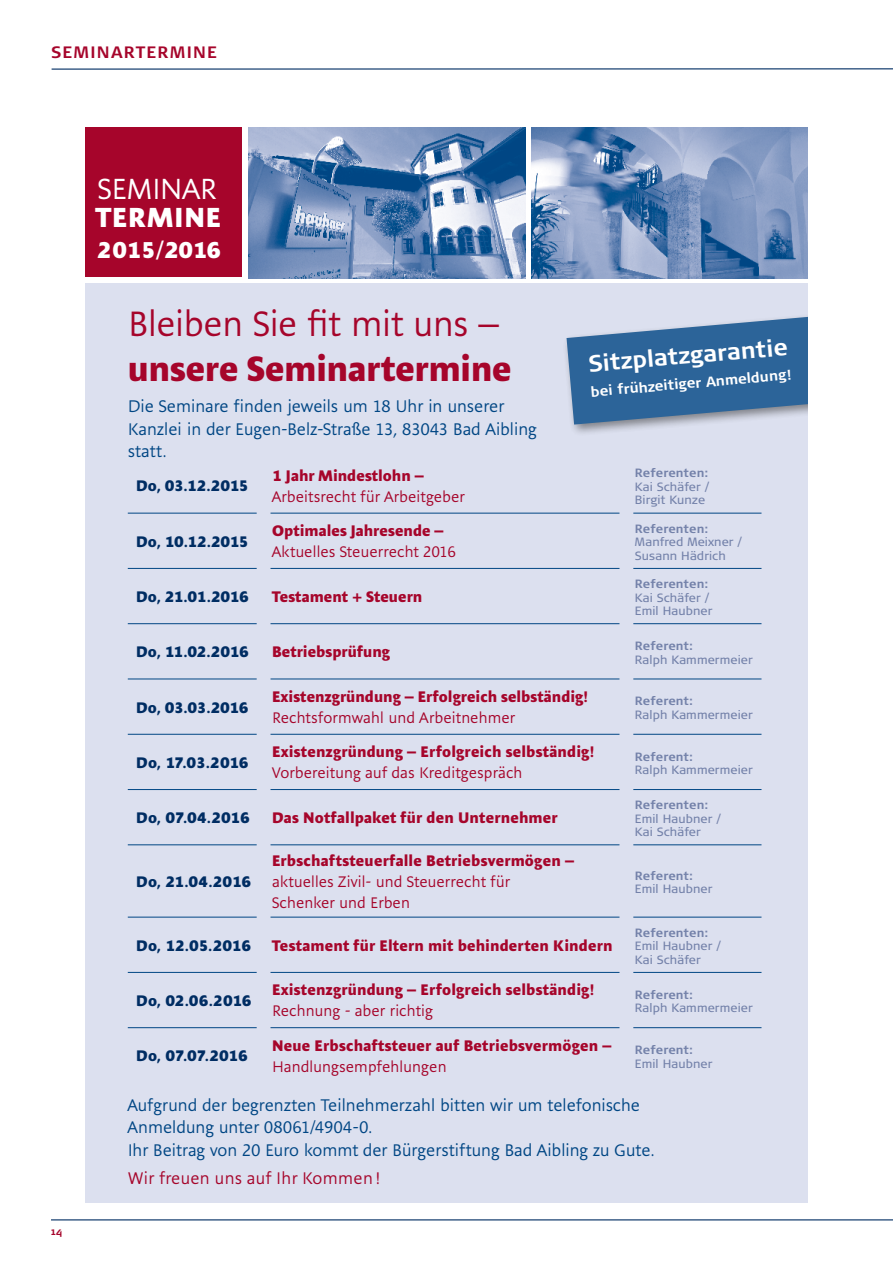
<style>
.page{position:relative;width:893px;height:1263px;background:#fff}
.page>*{position:absolute;margin:0;border:0;box-sizing:border-box;transform-origin:0 0}
.t1{font:34.5px "Alinea Sans";letter-spacing:-.025em;color:#a6052b}
.t2{font:700 34.5px "Alinea Sans";color:#a6052b}
.t3{font:28.5px "Alinea Sans";letter-spacing:-.005em;color:#fff}
.t4{font:700 27px "Alinea Sans";letter-spacing:.04em;color:#fff}
.t5{font:700 23.25px "Signa Normal";color:#fff}
.t6{font:700 22.5px "Alinea Sans";letter-spacing:-.02em;color:#fff}
.t7{font:16.5px/22.5px "Alinea Sans";letter-spacing:-.015em;color:#004684}
.t8{font:16.5px "Alinea Sans";color:#a6052b}
.t9{font:700 16.5px "Signa Normal";letter-spacing:.075em;color:#a6052b}
.t10{font:700 15px "Alinea Sans";letter-spacing:.02em;color:#a6052b}
.t11{font:15px/21px "Alinea Sans";letter-spacing:-.01em;color:#a6052b}
.t12{font:700 15px "Alinea Sans";letter-spacing:-.015em;color:#002d63}
.t13{font:700 14.25px "Signa Normal";color:#fff}
.t14{font:12px/13.5px "Signa Normal";letter-spacing:.01em;color:#7482aa}
.t15{font:700 12px "Signa Normal";color:#7482aa}
.t16{font:700 10.5px "Signa Normal";color:#a6052b}
</style>
<div class="page">
<hr style="left:892px;top:128px;width:1px;height:54px;background:#002d63">
<div style="left:85px;top:284px;width:723px;height:919px;background:#dce0ef"></div>
<div style="left:563px;top:296px;width:245px;height:141px;background:#1a1a18;opacity:.6"></div>
<svg style="left:566px;top:300px;width:242px;height:125px"></svg>
<img style="left:248px;top:128px;width:277px;height:150px">
<img style="left:531px;top:128px;width:277px;height:150px">
<div style="left:85px;top:128px;width:157px;height:149px;background:#a6052b"></div>
<hr style="left:892px;top:858px;width:1px;height:54px;background:#3da434">
<hr style="left:128px;top:513px;width:129px;height:1px;background:#004684">
<hr style="left:270px;top:513px;width:350px;height:1px;background:#004684">
<hr style="left:633px;top:513px;width:128px;height:1px;background:#004684">
<hr style="left:128px;top:568px;width:129px;height:1px;background:#004684">
<hr style="left:270px;top:568px;width:350px;height:1px;background:#004684">
<hr style="left:633px;top:568px;width:128px;height:1px;background:#004684">
<hr style="left:128px;top:623px;width:129px;height:1px;background:#004684">
<hr style="left:270px;top:623px;width:350px;height:1px;background:#004684">
<hr style="left:633px;top:623px;width:128px;height:1px;background:#004684">
<hr style="left:128px;top:679px;width:129px;height:1px;background:#004684">
<hr style="left:270px;top:679px;width:350px;height:1px;background:#004684">
<hr style="left:633px;top:679px;width:128px;height:1px;background:#004684">
<hr style="left:128px;top:734px;width:129px;height:1px;background:#004684">
<hr style="left:270px;top:734px;width:350px;height:1px;background:#004684">
<hr style="left:633px;top:734px;width:128px;height:1px;background:#004684">
<hr style="left:128px;top:789px;width:129px;height:1px;background:#004684">
<hr style="left:270px;top:789px;width:350px;height:1px;background:#004684">
<hr style="left:633px;top:789px;width:128px;height:1px;background:#004684">
<hr style="left:128px;top:844px;width:129px;height:1px;background:#004684">
<hr style="left:270px;top:844px;width:350px;height:1px;background:#004684">
<hr style="left:633px;top:844px;width:128px;height:1px;background:#004684">
<hr style="left:128px;top:917px;width:129px;height:1px;background:#004684">
<hr style="left:270px;top:917px;width:350px;height:1px;background:#004684">
<hr style="left:633px;top:917px;width:128px;height:1px;background:#004684">
<hr style="left:128px;top:972px;width:129px;height:1px;background:#004684">
<hr style="left:270px;top:972px;width:350px;height:1px;background:#004684">
<hr style="left:633px;top:972px;width:128px;height:1px;background:#004684">
<hr style="left:128px;top:1027px;width:129px;height:1px;background:#004684">
<hr style="left:270px;top:1027px;width:350px;height:1px;background:#004684">
<hr style="left:633px;top:1027px;width:128px;height:1px;background:#004684">
<svg style="left:51px;top:68px;width:842px;height:2px;background:#6f88a6"></svg>
<hr style="left:51px;top:1219px;width:842px;height:1px;background:#002d63">
<p class="t9" style="left:51px;top:43px;width:167px">SEMINARTERMINE</p>
<h2 class="t3" style="left:98px;top:171px;width:120px">SEMINAR</h2>
<h3 class="t4" style="left:96px;top:201px;width:126px">TERMINE</h3>
<h3 class="t6" style="left:97px;top:236px;width:125px">2015/2016</h3>
<h1 class="t1" style="left:128px;top:303px;width:373px">Bleiben Sie fit mit uns –</h1>
<h1 class="t2" style="left:128px;top:348px;width:385px">unsere Seminartermine</h1>
<p class="t7" style="left:128px;top:395px;width:411px">Die Seminare finden jeweils um 18 Uhr in unserer<br>Kanzlei in der Eugen-Belz-Straße 13, 83043 Bad Aibling statt.</p>
<p class="t12" style="left:136px;top:477px;width:114px">Do, 03.12.2015</p>
<p class="t12" style="left:136px;top:532px;width:114px">Do, 10.12.2015</p>
<p class="t10" style="left:272px;top:466px;width:153px">1 Jahr Mindestlohn –</p>
<p class="t11" style="left:272px;top:486px;width:194px">Arbeitsrecht für Arbeitgeber</p>
<p class="t10" style="left:272px;top:522px;width:173px">Optimales Jahresende –</p>
<p class="t11" style="left:272px;top:541px;width:185px">Aktuelles Steuerrecht 2016</p>
<p class="t12" style="left:136px;top:587px;width:114px">Do, 21.01.2016</p>
<p class="t10" style="left:272px;top:587px;width:152px">Testament + Steuern</p>
<h3 class="t5" style="left:587px;top:351px;width:201px;rotate:-5deg">Sitzplatzgarantie</h3>
<p class="t13" style="left:590px;top:383px;width:203px;rotate:-5deg">bei frühzeitiger Anmeldung!</p>
<p class="t15" style="left:635px;top:466px;width:75px">Referenten:</p>
<p class="t14" style="left:635px;top:480px;width:76px">Kai Schäfer /<br>Birgit Kunze</p>
<p class="t15" style="left:635px;top:522px;width:75px">Referenten:</p>
<p class="t14" style="left:635px;top:535px;width:109px">Manfred Meixner /<br>Susann Hädrich</p>
<p class="t15" style="left:635px;top:577px;width:75px">Referenten:</p>
<p class="t14" style="left:635px;top:591px;width:79px">Kai Schäfer /<br>Emil Haubner</p>
<p class="t12" style="left:136px;top:643px;width:114px">Do, 11.02.2016</p>
<p class="t10" style="left:272px;top:643px;width:119px">Betriebsprüfung</p>
<p class="t15" style="left:635px;top:639px;width:60px">Referent:</p>
<p class="t14" style="left:635px;top:653px;width:119px">Ralph Kammermeier</p>
<p class="t12" style="left:136px;top:698px;width:114px">Do, 03.03.2016</p>
<p class="t12" style="left:136px;top:753px;width:114px">Do, 17.03.2016</p>
<p class="t10" style="left:272px;top:687px;width:317px">Existenzgründung – Erfolgreich selbständig!</p>
<p class="t11" style="left:272px;top:707px;width:245px">Rechtsformwahl und Arbeitnehmer</p>
<p class="t10" style="left:272px;top:743px;width:324px">Existenzgründung – Erfolgreich selbständig!</p>
<p class="t11" style="left:272px;top:762px;width:252px">Vorbereitung auf das Kreditgespräch</p>
<p class="t12" style="left:136px;top:809px;width:115px">Do, 07.04.2016</p>
<p class="t10" style="left:272px;top:809px;width:287px">Das Notfallpaket für den Unternehmer</p>
<p class="t15" style="left:635px;top:694px;width:60px">Referent:</p>
<p class="t14" style="left:635px;top:708px;width:119px">Ralph Kammermeier</p>
<p class="t15" style="left:635px;top:749px;width:60px">Referent:</p>
<p class="t14" style="left:635px;top:763px;width:119px">Ralph Kammermeier</p>
<p class="t15" style="left:635px;top:798px;width:75px">Referenten:</p>
<p class="t14" style="left:635px;top:812px;width:87px">Emil Haubner /<br>Kai Schäfer</p>
<p class="t12" style="left:136px;top:872px;width:116px">Do, 21.04.2016</p>
<p class="t10" style="left:272px;top:851px;width:303px">Erbschaftsteuerfalle Betriebsvermögen –</p>
<p class="t11" style="left:272px;top:871px;width:239px">aktuelles Zivil- und Steuerrecht für<br>Schenker und Erben</p>
<p class="t15" style="left:635px;top:869px;width:60px">Referent:</p>
<p class="t14" style="left:635px;top:882px;width:79px">Emil Haubner</p>
<p class="t12" style="left:136px;top:936px;width:116px">Do, 12.05.2016</p>
<p class="t10" style="left:272px;top:936px;width:342px">Testament für Eltern mit behinderten Kindern</p>
<p class="t12" style="left:136px;top:991px;width:117px">Do, 02.06.2016</p>
<p class="t12" style="left:136px;top:1047px;width:113px">Do, 07.07.2016</p>
<p class="t10" style="left:272px;top:981px;width:324px">Existenzgründung – Erfolgreich selbständig!</p>
<p class="t11" style="left:272px;top:1001px;width:163px">Rechnung - aber richtig</p>
<p class="t10" style="left:272px;top:1036px;width:341px">Neue Erbschaftsteuer auf Betriebsvermögen –</p>
<p class="t11" style="left:272px;top:1056px;width:176px">Handlungsempfehlungen</p>
<p class="t15" style="left:635px;top:926px;width:75px">Referenten:</p>
<p class="t14" style="left:635px;top:939px;width:87px">Emil Haubner /<br>Kai Schäfer</p>
<p class="t15" style="left:635px;top:988px;width:60px">Referent:</p>
<p class="t14" style="left:635px;top:1001px;width:119px">Ralph Kammermeier</p>
<p class="t15" style="left:635px;top:1043px;width:60px">Referent:</p>
<p class="t14" style="left:635px;top:1057px;width:79px">Emil Haubner</p>
<p class="t16" style="left:51px;top:1225px;width:13px">14</p>
<p class="t7" style="left:128px;top:1094px;width:529px">Aufgrund der begrenzten Teilnehmerzahl bitten wir um telefonische<br>Anmeldung unter 08061/4904-0.<br>Ihr Beitrag von 20 Euro kommt der Bürgerstiftung Bad Aibling zu Gute.</p>
<p class="t8" style="left:128px;top:1168px;width:254px">Wir freuen uns auf Ihr Kommen!</p>
</div>
